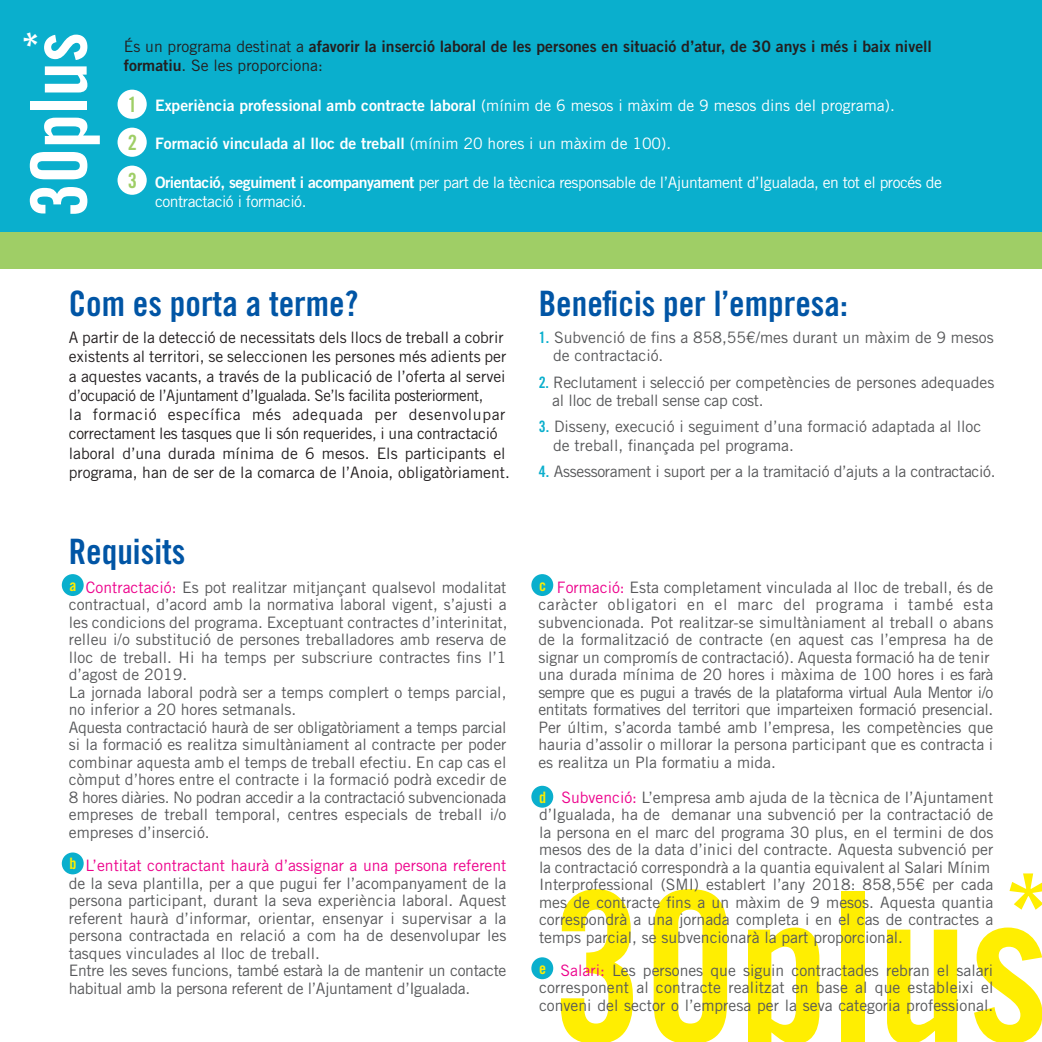
<style>
.page{position:relative;width:1042px;height:1042px;background:#fff}
.page>*{position:absolute;margin:0;border:0;box-sizing:border-box;transform-origin:0 0}
.t1{font:77.7px "Trade Gothic LT Std Bd Cn 20";color:#fff}
.t2{font:38.15px "Trade Gothic LT Std Bd 2";color:#fff}
.t3{font:35px "Trade Gothic LT Std Bd Cn 20";color:#0155a5}
.t4{font:21px/38px "Trade Gothic LT Std Bd Cn 20";color:#9fce66;text-align:justify}
.t5{font:15.75px/17.5px "Trade Gothic LT Std";color:#57585a}
.t6{font:15.75px/19.2px "Trade Gothic LT Std";color:#231f20}
.t7{font:15.75px/19.2px "Trade Gothic LT Std";letter-spacing:-.03em;color:#fff}
.t8{font:15.75px "Trade Gothic LT Std Bd 2";color:#231f20}
.t9{font:15.75px "Trade Gothic LT Std";color:#fff}
.t10{font:15.75px "Trade Gothic LT Std";letter-spacing:-.02em;color:#57585a}
.t11{font:15.75px "Trade Gothic LT Std Bd 2";color:#fff}
.t12{font:15.75px "Trade Gothic LT Std Bd Cn 20";color:#ffee01}
.s1{font-family:"Trade Gothic LT Std"}
.s2{font-family:"Trade Gothic LT Std Bd 2"}
.s3{font-family:"Trade Gothic LT Std Bd Cn 20";color:#0aafcd}
.s4{color:#ed028c}
.s5{font-family:"Trade Gothic LT Std Bd Cn 20";color:#ffee01}
</style>
<div class="page">
<svg style="left:1009px;top:873px;width:33px;height:37px"></svg>
<svg style="left:561px;top:889px;width:72px;height:153px"></svg>
<svg style="left:653px;top:889px;width:74px;height:153px"></svg>
<svg style="left:748px;top:927px;width:71px;height:115px"></svg>
<div style="left:841px;top:891px;width:23px;height:151px;background:#ffee01"></div>
<svg style="left:887px;top:929px;width:70px;height:113px"></svg>
<svg style="left:974px;top:927px;width:68px;height:115px"></svg>
<div style="left:0;top:231px;width:1042px;height:38px;background:#9fce66"></div>
<div style="left:0;top:0;width:1042px;height:231px;background:#0aafcd"></div>
<div style="left:62px;top:574px;width:22px;height:22px;background:#0aafcd;border-radius:50%"></div>
<div style="left:531px;top:786px;width:22px;height:21px;background:#0aafcd;border-radius:50%"></div>
<div style="left:531px;top:957px;width:22px;height:22px;background:#0aafcd;border-radius:50%"></div>
<div style="left:531px;top:574px;width:22px;height:22px;background:#0aafcd;border-radius:50%"></div>
<div style="left:62px;top:852px;width:22px;height:22px;background:#0aafcd;border-radius:50%"></div>
<div style="left:118px;top:90px;width:29px;height:29px;background:#fff;border-radius:50%"></div>
<div style="left:118px;top:128px;width:29px;height:29px;background:#fff;border-radius:50%"></div>
<div style="left:118px;top:166px;width:29px;height:29px;background:#fff;border-radius:50%"></div>
<h2 class="t2" style="left:14px;top:49px;width:21px;rotate:-90deg">*</h2>
<h1 class="t1" style="left:12px;top:217px;width:187px;rotate:-90deg">30plus</h1>
<p class="t8" style="left:124px;top:36px;width:809px"><span class="s1">És un programa destinat a</span> afavorir la inserció laboral de les persones en situació d’atur, de 30 anys i més i baix nivell</p>
<p class="t6" style="left:124px;top:56px;width:201px"><span class="s2">formatiu</span>. Se les proporciona:</p>
<p class="t9" style="left:155px;top:96px;width:741px"><span class="s2">Experiència professional amb contracte laboral</span> (mínim de 6 mesos i màxim de 9 mesos dins del programa).</p>
<p class="t11" style="left:155px;top:134px;width:518px">Formació vinculada al lloc de treball <span class="s1">(mínim 20 hores i un màxim de 100).</span></p>
<p class="t7" style="left:155px;top:173px;width:788px"><span class="s2">Orientació, seguiment i acompanyament</span> per part de la tècnica responsable de l’Ajuntament d’Igualada, en tot el procés de contractació i formació.</p>
<h3 class="t4" style="left:128px;top:85px;width:11px">1<br>2<br>3</h3>
<h3 class="t3" style="left:69px;top:282px;width:291px">Com es porta a terme?</h3>
<p class="t6" style="left:69px;top:328px;width:442px">A partir de la detecció de necessitats dels llocs de treball a cobrir existents al territori, se seleccionen les persones més adients per a aquestes vacants, a través de la publicació de l’oferta al servei d’ocupació de l’Ajuntament d’Igualada. Se’ls facilita posteriorment,<br>la formació específica més adequada per desenvolupar correctament les tasques que li són requerides, i una contractació laboral d’una durada mínima de 6 mesos. Els participants el programa, han de ser de la comarca de l’Anoia, obligatòriament.</p>
<h3 class="t3" style="left:69px;top:530px;width:118px">Requisits</h3>
<h3 class="t3" style="left:539px;top:282px;width:310px">Beneficis per l’empresa:</h3>
<p class="t5" style="left:553px;top:328px;width:442px;line-height:18.4px;text-indent:-14px"><span class="s3">1.</span> Subvenció de fins a 858,55€/mes durant un màxim de 9 mesos de contractació.</p>
<p class="t5" style="left:552px;top:373px;width:443px;line-height:18.4px;text-indent:-13px"><span class="s3">2.</span> Reclutament i selecció per competències de persones adequades al lloc de treball sense cap cost.</p>
<p class="t5" style="left:553px;top:417px;width:429px;line-height:18.4px;text-indent:-14px"><span class="s3">3.</span> Disseny, execució i seguiment d’una formació adaptada al lloc de treball, finançada pel programa.</p>
<p class="t10" style="left:539px;top:462px;width:458px"><span class="s3">4.</span> Assessorament i suport per a la tramitació d’ajuts a la contractació.</p>
<p class="t5" style="left:86px;top:578px;width:422px"><span class="s4">Contractació:</span> Es pot realitzar mitjançant qualsevol modalitat</p>
<p class="t12" style="left:539px;top:576px;width:8px">c</p>
<p class="t5" style="left:69px;top:596px;width:440px">contractual, d’acord amb la normativa laboral vigent, s’ajusti a les condicions del programa. Exceptuant contractes d’interinitat, relleu i/o substitució de persones treballadores amb reserva de lloc de treball. Hi ha temps per subscriure contractes fins l’1 d’agost de 2019.<br>La jornada laboral podrà ser a temps complert o temps parcial, no inferior a 20 hores setmanals.<br>Aquesta contractació haurà de ser obligatòriament a temps parcial si la formació es realitza simultàniament al contracte per poder combinar aquesta amb el temps de treball efectiu. En cap cas el còmput d’hores entre el contracte i la formació podrà excedir de 8 hores diàries. No podran accedir a la contractació subvencionada empreses de treball temporal, centres especials de treball i/o empreses d’inserció.</p>
<p class="t5" style="left:69px;top:856px;width:439px"><span class="s5">b</span> <span class="s4">L’entitat contractant haurà d’assignar a una persona referent </span>de la seva plantilla, per a que pugui fer l’acompanyament de la persona participant, durant la seva experiència laboral. Aquest referent haurà d’informar, orientar, ensenyar i supervisar a la persona contractada en relació a com ha de desenvolupar les tasques vinculades al lloc de treball.<br>Entre les seves funcions, també estarà la de mantenir un contacte habitual amb la persona referent de l’Ajuntament d’Igualada.</p>
<p class="t5" style="left:538px;top:578px;width:456px;text-indent:19px"><span class="s4">Formació:</span> Esta completament vinculada al lloc de treball, és de caràcter obligatori en el marc del programa i també esta subvencionada. Pot realitzar-se simultàniament al treball o abans de la formalització de contracte (en aquest cas l’empresa ha de signar un compromís de contractació). Aquesta formació ha de tenir una durada mínima de 20 hores i màxima de 100 hores i es farà sempre que es pugui a través de la plataforma virtual Aula Mentor i/o entitats formatives del territori que imparteixen formació presencial.<br>Per últim, s’acorda també amb l’empresa, les competències que hauria d’assolir o millorar la persona participant que es contracta i es realitza un Pla formatiu a mida.</p>
<p class="t12" style="left:69px;top:576px;width:8px">a</p>
<p class="t5" style="left:539px;top:788px;width:456px"><span class="s5">d</span> <span class="s4">Subvenció:</span> L’empresa amb ajuda de la tècnica de l’Ajuntament d’Igualada, ha de demanar una subvenció per la contractació de la persona en el marc del programa 30 plus, en el termini de dos mesos des de la data d’inici del contracte. Aquesta subvenció per la contractació correspondrà a la quantia equivalent al Salari Mínim Interprofessional (SMI) establert l’any 2018: 858,55€ per cada mes de contracte fins a un màxim de 9 mesos. Aquesta quantia correspondrà a una jornada completa i en el cas de contractes a temps parcial, se subvencionarà la part proporcional.</p>
<p class="t5" style="left:539px;top:961px;width:456px;text-align:justify"><span class="s5">e</span> <span class="s4">Salari:</span> Les persones que siguin contractades rebran el salari corresponent al contracte realitzat en base al que estableixi el conveni del sector o l’empresa per la seva categoria professional.</p>
</div>
